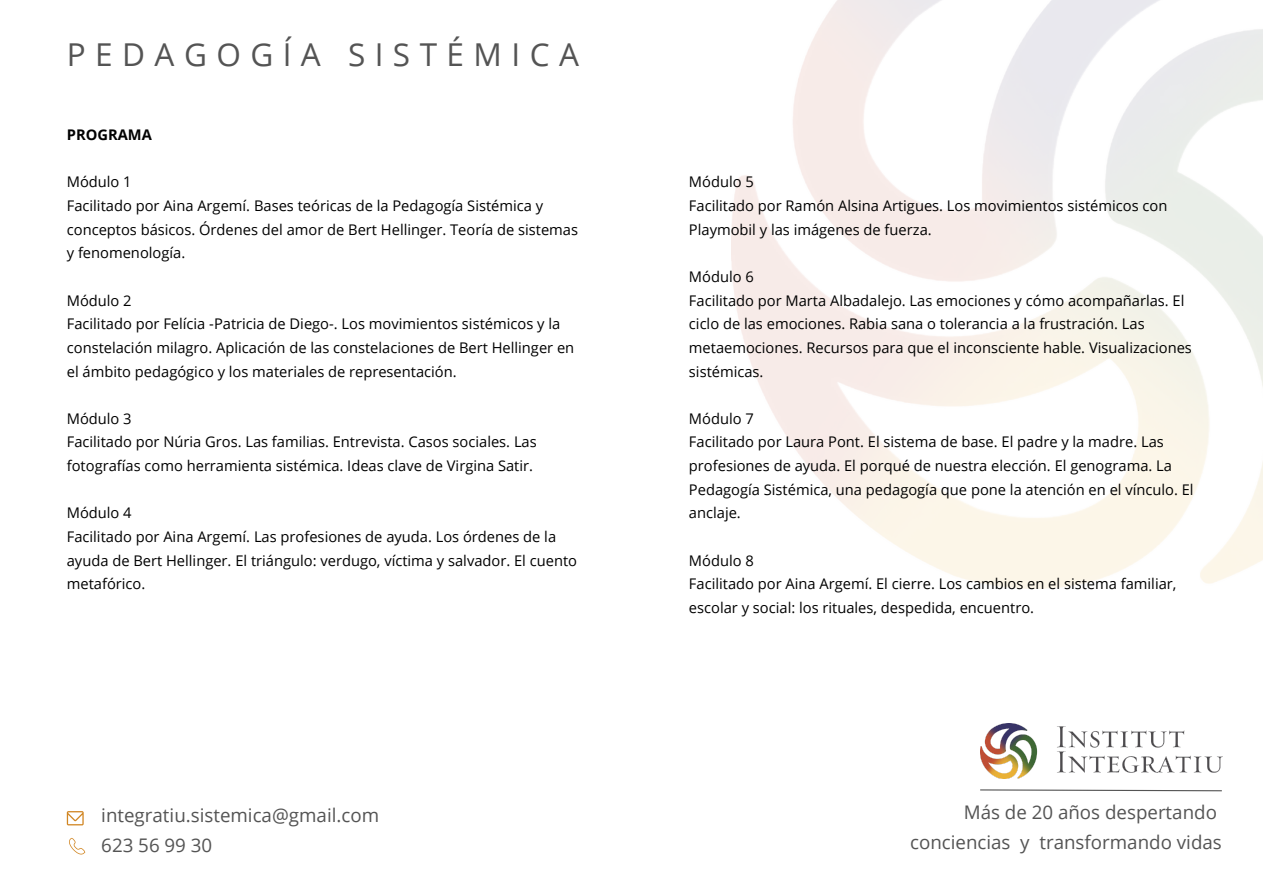
<style>
.page{position:relative;width:1263px;height:894px;background:#fff}
.page>*{position:absolute;margin:0;border:0;box-sizing:border-box;transform-origin:0 0}
.t1{font:31.5px "Open Sans";letter-spacing:.3em;color:#545454}
.t2{font:18.75px/29.7px "Open Sans";color:#545454;text-align:right}
.t3{font:14.7px/23.7px "Open Sans";color:#000}
.t4{font:700 14.7px "Open Sans";color:#000}
</style>
<div class="page">
<img style="left:980px;top:723px;width:242px;height:55px">
<svg style="left:980px;top:789px;width:242px;height:2px"></svg>
<svg style="left:67px;top:811px;width:17px;height:14px"></svg>
<svg style="left:69px;top:837px;width:17px;height:16px"></svg>
<h1 class="t1" style="left:67px;top:33px;width:514px">PEDAGOGÍA SISTÉMICA</h1>
<p class="t4" style="left:67px;top:124px;width:86px">PROGRAMA</p>
<p class="t3" style="left:67px;top:170px;width:513px">Módulo 1<br>Facilitado por Aina Argemí. Bases teóricas de la Pedagogía Sistémica y conceptos básicos. Órdenes del amor de Bert Hellinger. Teoría de sistemas y fenomenología.</p>
<p class="t3" style="left:67px;top:288px;width:509px">Módulo 2<br>Facilitado por Felícia -Patricia de Diego-. Los movimientos sistémicos y la constelación milagro. Aplicación de las constelaciones de Bert Hellinger en el ámbito pedagógico y los materiales de representación.</p>
<p class="t3" style="left:67px;top:406px;width:471px">Módulo 3<br>Facilitado por Núria Gros. Las familias. Entrevista. Casos sociales. Las fotografías como herramienta sistémica. Ideas clave de Virgina Satir.</p>
<p class="t3" style="left:67px;top:500px;width:512px">Módulo 4<br>Facilitado por Aina Argemí. Las profesiones de ayuda. Los órdenes de la ayuda de Bert Hellinger. El triángulo: verdugo, víctima y salvador. El cuento metafórico.</p>
<p class="t2" style="left:101px;top:799px;width:279px;text-align:left">integratiu.sistemica@gmail.com<br>623 56 99 30</p>
<p class="t3" style="left:689px;top:170px;width:480px">Módulo 5<br>Facilitado por Ramón Alsina Artigues. Los movimientos sistémicos con<br>Playmobil y las imágenes de fuerza.</p>
<p class="t3" style="left:689px;top:264px;width:504px">Módulo 6<br>Facilitado por Marta Albadalejo. Las emociones y cómo acompañarlas. El ciclo de las emociones. Rabia sana o tolerancia a la frustración. Las metaemociones. Recursos para que el inconsciente hable. Visualizaciones sistémicas.</p>
<p class="t3" style="left:689px;top:406px;width:506px">Módulo 7<br>Facilitado por Laura Pont. El sistema de base. El padre y la madre. Las profesiones de ayuda. El porqué de nuestra elección. El genograma. La Pedagogía Sistémica, una pedagogía que pone la atención en el vínculo. El anclaje.</p>
<p class="t3" style="left:689px;top:548px;width:489px">Módulo 8<br>Facilitado por Aina Argemí. El cierre. Los cambios en el sistema familiar, escolar y social: los rituales, despedida, encuentro.</p>
<p class="t2" style="left:910px;top:796px;width:313px">Más de 20 años despertando conciencias y transformando vidas</p>
</div>
